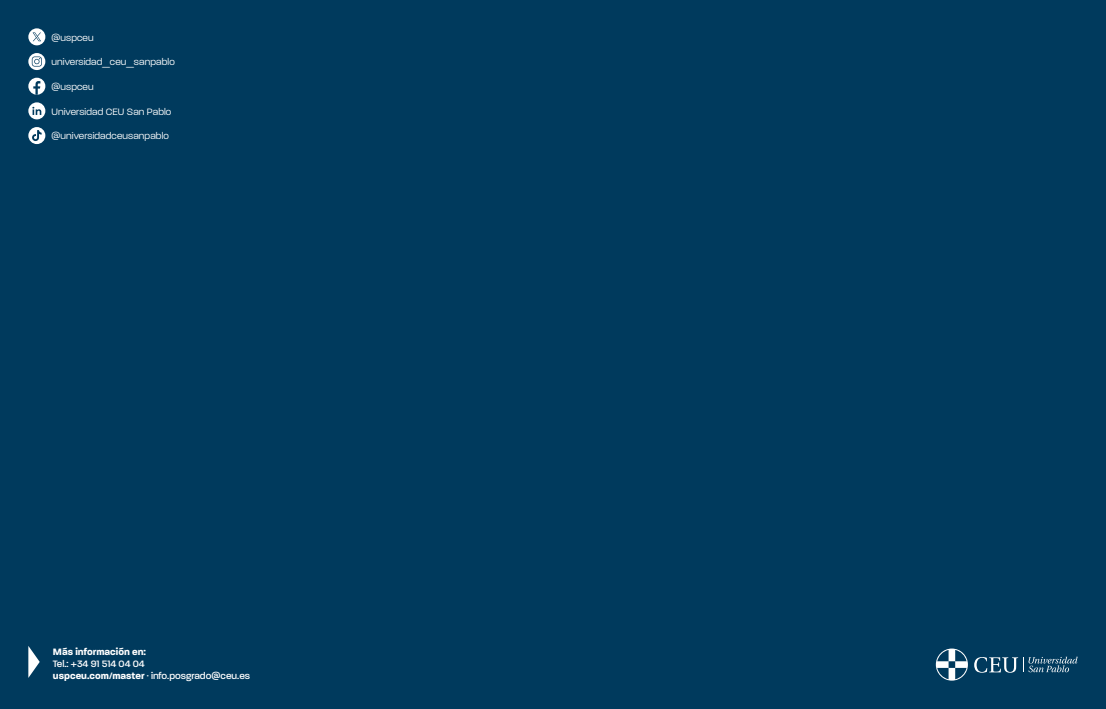
<style>
.page{position:relative;width:1106px;height:709px;background:#003a5d}
.page>*{position:absolute;margin:0;border:0;box-sizing:border-box;transform-origin:0 0}
.t1{font:300 10px "Paralucent";letter-spacing:.01em;color:#fff}
.t2{font:500 10px/12px "Paralucent";color:#fff}
.t3{font:700 10px "Paralucent";color:#fff}
.s1{font-weight:700}
</style>
<div class="page">
<svg style="left:28px;top:646px;width:12px;height:32px"></svg>
<svg style="left:974px;top:656px;width:103px;height:16px"></svg>
<svg style="left:935px;top:648px;width:33px;height:32px"></svg>
<svg style="left:28px;top:28px;width:17px;height:17px"></svg>
<svg style="left:28px;top:53px;width:17px;height:17px"></svg>
<svg style="left:28px;top:78px;width:17px;height:17px"></svg>
<svg style="left:28px;top:102px;width:17px;height:17px"></svg>
<div style="left:28px;top:127px;width:17px;height:17px;background:#fff;border-radius:50%"></div>
<svg style="left:32px;top:130px;width:10px;height:11px"></svg>
<p class="t1" style="left:52px;top:32px;width:44px">@uspceu</p>
<p class="t1" style="left:52px;top:56px;width:125px">universidad_ceu_sanpablo</p>
<p class="t1" style="left:52px;top:106px;width:121px">Universidad CEU San Pablo</p>
<p class="t1" style="left:52px;top:130px;width:119px">@universidadceusanpablo</p>
<p class="t1" style="left:52px;top:81px;width:44px">@uspceu</p>
<p class="t3" style="left:53px;top:645px;width:95px">Más información en:</p>
<p class="t2" style="left:53px;top:657px;width:199px">Tel.: +34 91 514 04 04<br><span class="s1">uspceu.com/master</span> · info.posgrado@ceu.es</p>
</div>
